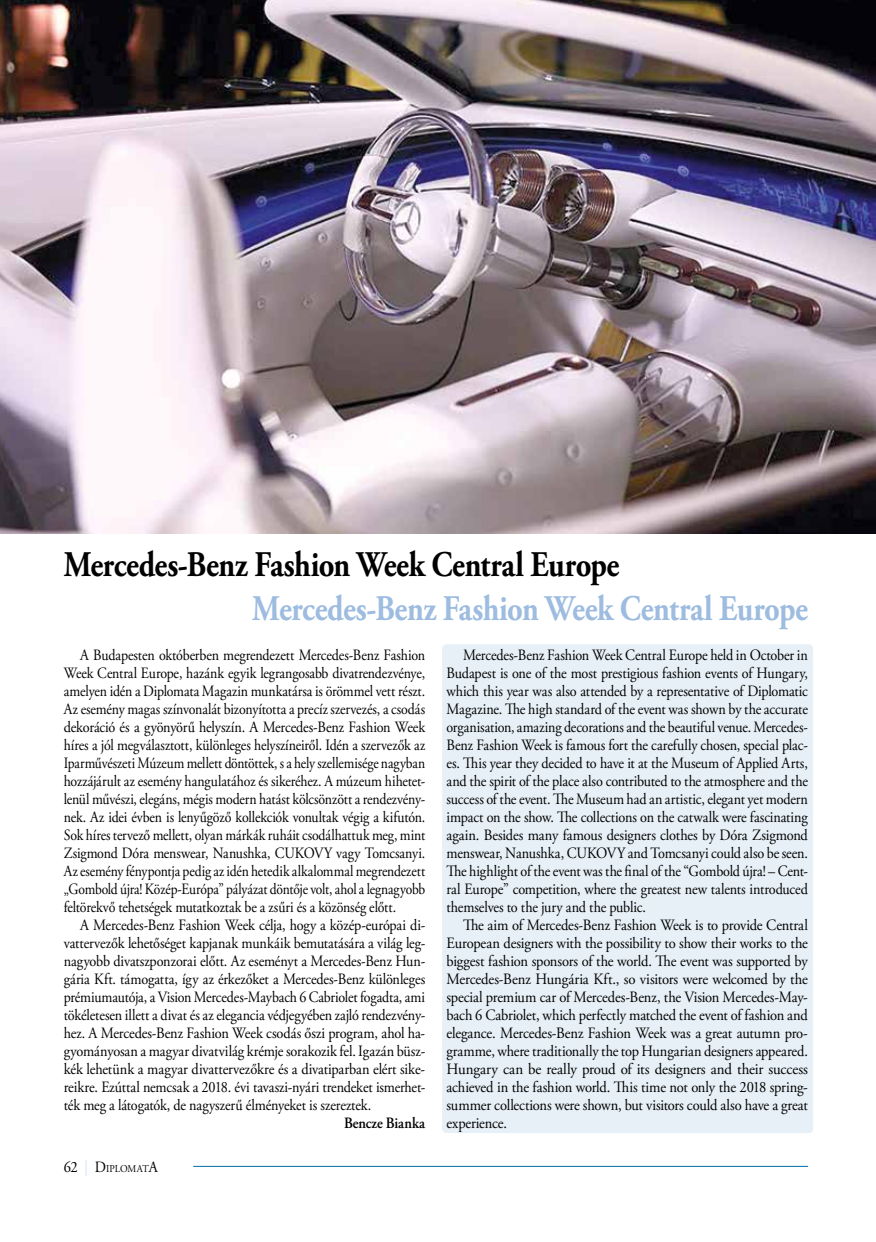
<style>
.page{position:relative;width:876px;height:1242px;background:#fff}
.page>*{position:absolute;margin:0;border:0;box-sizing:border-box;transform-origin:0 0}
.t1{font:700 36px "Adobe Garamond Pro";letter-spacing:-.015em;color:#000;scale:.85 1}
.t2{font:700 36px "Adobe Garamond Pro";letter-spacing:-.015em;color:#9dbcdf;scale:.85 1}
.t3{font:15.75px/18px "Adobe Garamond Pro";letter-spacing:-.01em;color:#000;text-align:justify;scale:.9 1}
.t4{font:15.75px/18px "Adobe Garamond Pro";letter-spacing:-.01em;color:#000;text-align:justify;scale:.89 1}
.t5{font:15.75px/18px "Adobe Garamond Pro";letter-spacing:-.01em;color:#000;text-align:justify;scale:.92 1}
.t6{font:600 15.75px "Adobe Garamond Pro";color:#000;scale:.9 1}
.t7{font:10.5px "Adobe Garamond Pro";letter-spacing:-.005em;color:#000;scale:.92 1}
.s1{font-size:15.75px}
.s2{font-size:15.75px;color:#cfddef}
</style>
<div class="page">
<hr style="left:193px;top:1166px;width:615px;height:1px;background:#006bac">
<div style="left:446px;top:648px;width:371px;height:488px;background:#000;opacity:.25"></div>
<div style="left:442px;top:644px;width:370px;height:488px;background:#e6f0f6"></div>
<img style="left:0;top:0;width:876px;height:533px">
<h1 class="t1" style="left:64px;top:543px;width:655px">Mercedes-Benz Fashion Week Central Europe</h1>
<h1 class="t2" style="left:252px;top:587px;width:655px">Mercedes-Benz Fashion Week Central Europe</h1>
<p class="t4" style="left:64px;top:646px;width:408px;text-indent:16px">A Budapesten októberben megrendezett Mercedes-Benz Fashion Week Central Europe, hazánk egyik legrangosabb divatrendezvénye, amelyen idén a Diplomata Magazin munkatársa is örömmel vett részt.<br>Az esemény magas színvonalát bizonyította a precíz szervezés, a csodás dekoráció és a gyönyörű helyszín. A Mercedes-Benz Fashion Week híres a jól megválasztott, különleges helyszíneiről. Idén a szervezők az Iparművészeti Múzeum mellett döntöttek, s a hely szellemisége nagyban hozzájárult az esemény hangulatához és sikeréhez. A múzeum hihetet&shy;lenül művészi, elegáns, mégis modern hatást kölcsönzött a rendezvény&shy;nek. Az idei évben is lenyűgöző kollekciók vonultak végig a kifutón.<br>Sok híres tervező mellett, olyan márkák ruháit csodálhattuk meg, mint Zsigmond Dóra menswear, Nanushka, CUKOVY vagy Tomcsanyi.<br>Az esemény fénypontja pedig az idén hetedik alkalommal megrendezett „Gombold újra! Közép-Európa” pályázat döntője volt, ahol a legnagyobb feltörekvő tehetségek mutatkoztak be a zsűri és a közönség előtt.</p>
<p class="t3" style="left:64px;top:916px;width:403px;text-indent:16px">A Mercedes-Benz Fashion Week célja, hogy a közép-európai di&shy;vattervezők lehetőséget kapjanak munkáik bemutatására a világ leg&shy;nagyobb divatszponzorai előtt. Az eseményt a Mercedes-Benz Hun&shy;gária Kft. támogatta, így az érkezőket a Mercedes-Benz különleges prémiumautója, a Vision Mercedes-Maybach 6 Cabriolet fogadta, ami tökéletesen illett a divat és az elegancia védjegyében zajló rendezvény&shy;hez. A Mercedes-Benz Fashion Week csodás őszi program, ahol ha&shy;gyományosan a magyar divatvilág krémje sorakozik fel. Igazán büsz&shy;kék lehetünk a magyar divattervezőkre és a divatiparban elért sike&shy;reikre. Ezúttal nemcsak a 2018. évi tavaszi-nyári trendeket ismerhet&shy;ték meg a látogatók, de nagyszerű élményeket is szereztek.</p>
<p class="t6" style="left:344px;top:1113px;width:92px">Bencze Bianka</p>
<p class="t7" style="left:64px;top:1162px;width:104px"><span class="s1">62</span> <span class="s2">|</span> <span class="s1">D</span>IPLOMAT<span class="s1">A</span></p>
<p class="t3" style="left:446px;top:646px;width:403px;text-indent:16px">Mercedes-Benz Fashion Week Central Europe held in October in Budapest is one of the most prestigious fashion events of Hungary, which this year was also attended by a representative of Diplomatic Magazine. The high standard of the event was shown by the accurate organisation, amazing decorations and the beautiful venue. Mercedes-Benz Fashion Week is famous fort the carefully chosen, special plac&shy;es. This year they decided to have it at the Museum of Applied Arts, and the spirit of the place also contributed to the atmosphere and the success of the event. The Museum had an artistic, elegant yet modern impact on the show. The collections on the catwalk were fascinating again. Besides many famous designers clothes by Dóra Zsigmond menswear, Nanushka, CUKOVY and Tomcsanyi could also be seen.<br>The highlight of the event was the final of the “Gombold újra! – Cent&shy;ral Europe” competition, where the greatest new talents introduced themselves to the jury and the public.</p>
<p class="t5" style="left:446px;top:916px;width:394px;text-indent:17px">The aim of Mercedes-Benz Fashion Week is to provide Central European designers with the possibility to show their works to the biggest fashion sponsors of the world. The event was supported by Mercedes-Benz Hungária Kft., so visitors were welcomed by the special premium car of Mercedes-Benz, the Vision Mercedes-May&shy;bach 6 Cabriolet, which perfectly matched the event of fashion and elegance. Mercedes-Benz Fashion Week was a great autumn pro&shy;gramme, where traditionally the top Hungarian designers appeared.<br>Hungary can be really proud of its designers and their success achieved in the fashion world. This time not only the 2018 spring&shy;summer collections were shown, but visitors could also have a great experience.</p>
</div>
